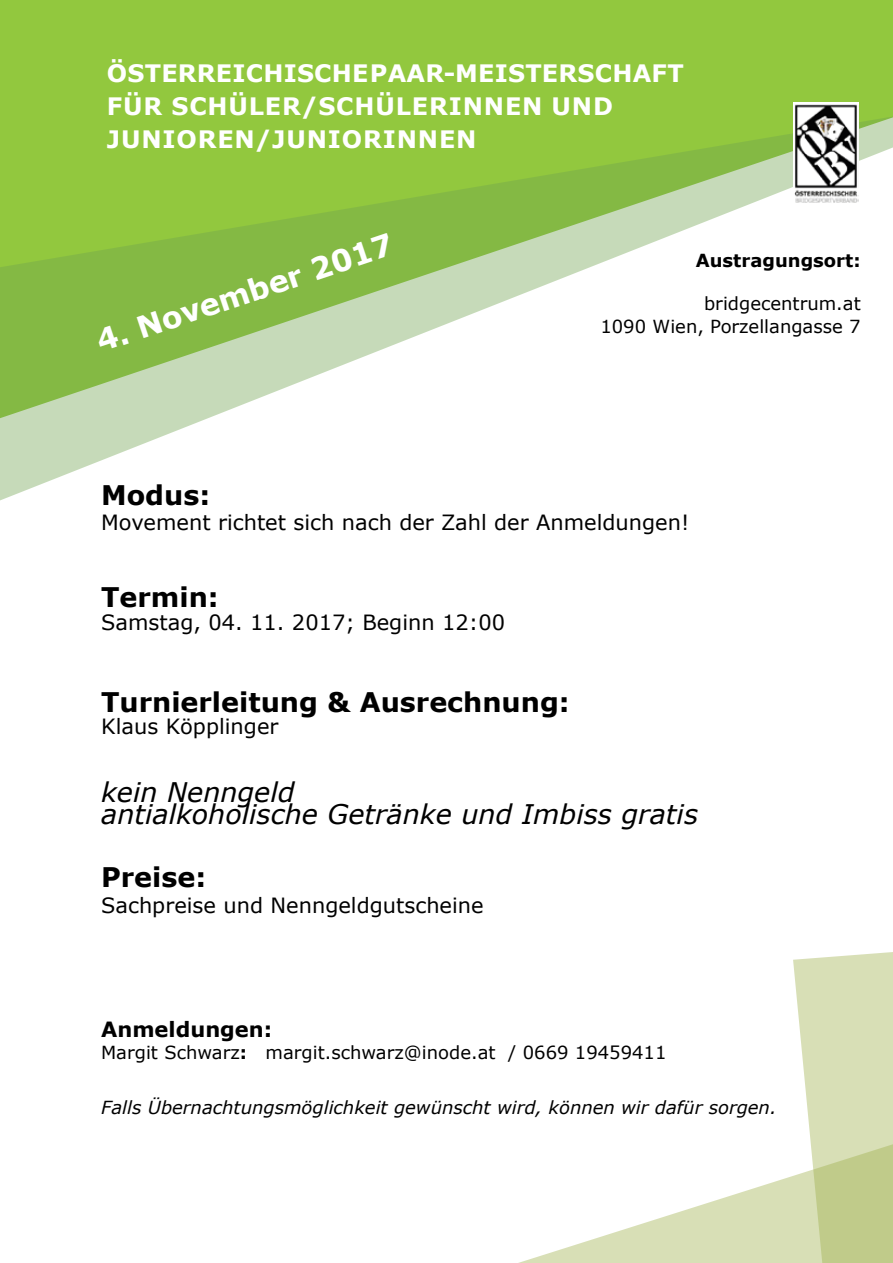
<style>
.page{position:relative;width:893px;height:1263px;background:#fff}
.page>*{position:absolute;margin:0;border:0;box-sizing:border-box;transform-origin:0 0}
.t1{font:700 30px "Verdana";color:#fff}
.t2{font:italic 27px/22.5px "Verdana";color:#000}
.t3{font:700 27px "Verdana";color:#000}
.t4{font:700 24px/33px "Verdana";letter-spacing:.035em;color:#fff}
.t5{font:21px "Verdana";color:#000}
.t6{font:700 21px "Verdana";color:#000}
.t7{font:18px/22.5px "Verdana";color:#000;text-align:right}
.t8{font:italic 18px "Verdana";color:#000}
.t9{font:700 18px "Verdana";color:#000}
.s1{font-weight:700}
</style>
<div class="page">
<div style="left:0;top:0;width:893px;height:102px;background:#92c83e"></div>
<svg style="left:0;top:102px;width:893px;height:399px"></svg>
<img style="left:793px;top:102px;width:66px;height:102px">
<svg style="left:793px;top:952px;width:100px;height:117px;background:#dbe1bc"></svg>
<svg style="left:518px;top:1069px;width:375px;height:194px"></svg>
<p class="t4" style="left:107px;top:57px;width:578px">ÖSTERREICHISCHE PAAR-MEISTERSCHAFT<br>FÜR SCHÜLER/SCHÜLERINNEN UND<br>JUNIOREN/JUNIORINNEN</p>
<h1 class="t1" style="left:90px;top:321px;width:312px;rotate:-18deg">4. November 2017</h1>
<p class="t9" style="left:696px;top:247px;width:166px">Austragungsort:</p>
<p class="t7" style="left:600px;top:292px;width:262px">bridgecentrum.at<br>1090 Wien, Porzellangasse 7</p>
<p class="t3" style="left:101px;top:476px;width:111px">Modus:</p>
<p class="t5" style="left:101px;top:508px;width:590px">Movement richtet sich nach der Zahl der Anmeldungen!</p>
<p class="t3" style="left:101px;top:578px;width:119px">Termin:</p>
<p class="t5" style="left:101px;top:608px;width:405px">Samstag, 04. 11. 2017; Beginn 12:00</p>
<p class="t3" style="left:101px;top:683px;width:470px">Turnierleitung &amp; Ausrechnung:</p>
<p class="t5" style="left:101px;top:712px;width:179px">Klaus Köpplinger</p>
<p class="t2" style="left:101px;top:780px;width:598px">kein Nenngeld<br>antialkoholische Getränke und Imbiss gratis</p>
<p class="t3" style="left:101px;top:858px;width:107px">Preise:</p>
<p class="t5" style="left:101px;top:890px;width:384px">Sachpreise und Nenngeldgutscheine</p>
<p class="t6" style="left:101px;top:1014px;width:173px">Anmeldungen:</p>
<p class="t7" style="left:101px;top:1041px;width:567px">Margit Schwarz<span class="s1">:</span> margit.schwarz@inode.at / 0669 19459411</p>
<p class="t8" style="left:101px;top:1095px;width:677px">Falls Übernachtungsmöglichkeit gewünscht wird, können wir dafür sorgen.</p>
</div>
